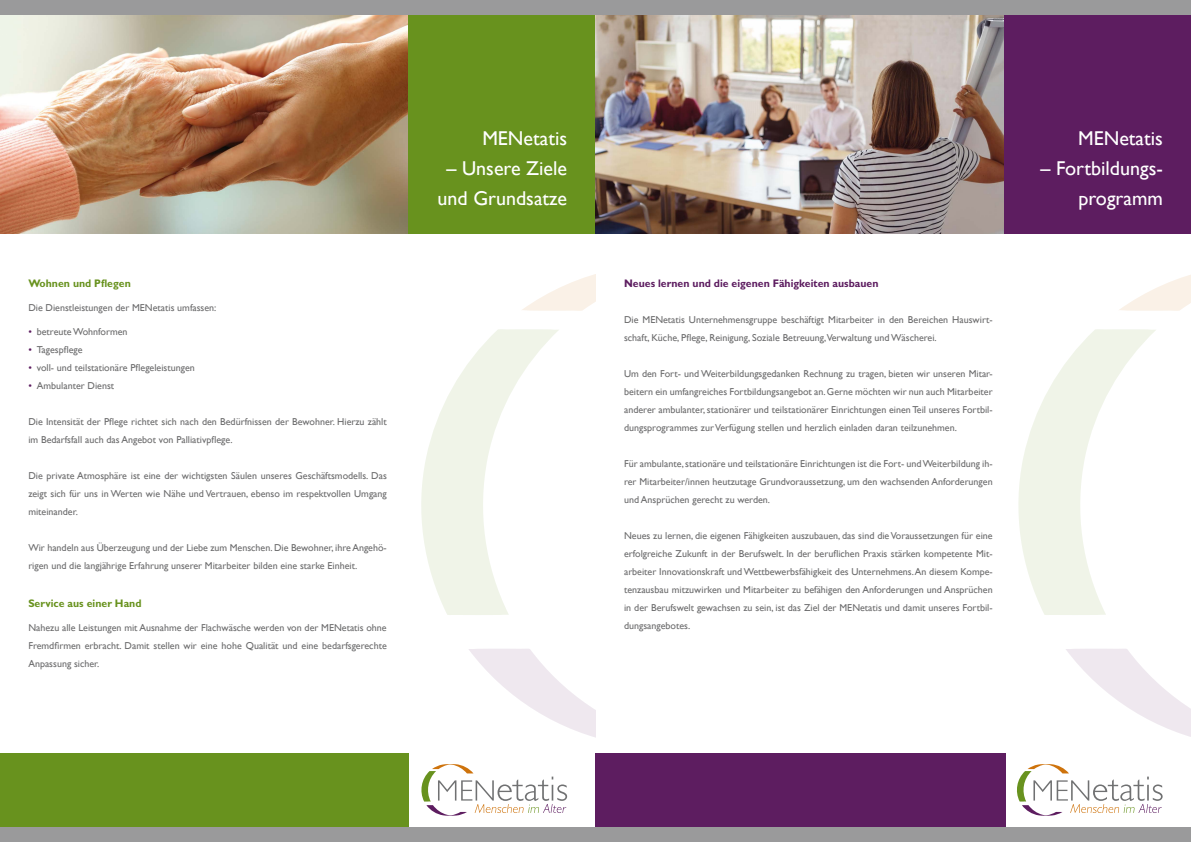
<style>
.page{position:relative;width:1191px;height:842px;background:#fff}
.page>*{position:absolute;margin:0;border:0;box-sizing:border-box;transform-origin:0 0}
.t1{font:20px/30px "Gill Sans";color:#fff;text-align:center}
.t2{font:700 11px "Gill Sans";color:#5d1d60;scale:.95 1}
.t3{font:700 11px "Gill Sans";color:#68921e;scale:.95 1}
.t4{font:10px/18px "Gill Sans";color:#6b6b6c;text-align:justify}
.s1{color:#5d1d60}
</style>
<div class="page">
<svg style="left:469px;top:649px;width:126px;height:88px"></svg>
<svg style="left:421px;top:274px;width:174px;height:341px"></svg>
<svg style="left:1066px;top:649px;width:125px;height:88px"></svg>
<svg style="left:1018px;top:275px;width:173px;height:340px"></svg>
<svg style="left:421px;top:764px;width:146px;height:52px"></svg>
<svg style="left:1017px;top:764px;width:145px;height:52px"></svg>
<img style="left:596px;top:14px;width:408px;height:219px">
<div style="left:1004px;top:0;width:187px;height:233px;background:#5d1d60"></div>
<img style="left:0;top:14px;width:408px;height:219px">
<div style="left:408px;top:0;width:187px;height:233px;background:#68921e"></div>
<div style="left:0;top:753px;width:408px;height:89px;background:#68921e"></div>
<div style="left:595px;top:753px;width:410px;height:89px;background:#5d1d60"></div>
<div style="left:0;top:0;width:1191px;height:14px;background:#9a9a9b"></div>
<div style="left:0;top:828px;width:1191px;height:14px;background:#9a9a9b"></div>
<p class="t3" style="left:28px;top:276px;width:109px">Wohnen und Pflegen</p>
<p class="t4" style="left:28px;top:298px;width:190px">Die Dienstleistungen der MENetatis umfassen:</p>
<p class="t4" style="left:28px;top:322px;width:101px"><span class="s1">•</span> betreute Wohnformen</p>
<p class="t4" style="left:28px;top:340px;width:56px"><span class="s1">•</span> Tagespflege</p>
<p class="t4" style="left:28px;top:358px;width:168px"><span class="s1">•</span> voll- und teilstationäre Pflegeleistungen</p>
<p class="t4" style="left:28px;top:376px;width:87px"><span class="s1">•</span> Ambulanter Dienst</p>
<p class="t4" style="left:28px;top:412px;width:360px">Die Intensität der Pflege richtet sich nach den Bedürfnissen der Bewohner. Hierzu zählt im Bedarfsfall auch das Angebot von Palliativpflege.</p>
<p class="t4" style="left:28px;top:466px;width:360px">Die private Atmosphäre ist eine der wichtigsten Säulen unseres Geschäftsmodells. Das zeigt sich für uns in Werten wie Nähe und Vertrauen, ebenso im respektvollen Umgang miteinander.</p>
<p class="t4" style="left:28px;top:538px;width:360px">Wir handeln aus Überzeugung und der Liebe zum Menschen. Die Bewohner, ihre Angehö&shy;rigen und die langjährige Erfahrung unserer Mitarbeiter bilden eine starke Einheit.</p>
<p class="t3" style="left:28px;top:596px;width:121px">Service aus einer Hand</p>
<p class="t4" style="left:28px;top:618px;width:360px">Nahezu alle Leistungen mit Ausnahme der Flachwäsche werden von der MENetatis ohne Fremdfirmen erbracht. Damit stellen wir eine hohe Qualität und eine bedarfsgerechte Anpassung sicher.</p>
<h1 class="t1" style="left:482px;top:123px;width:86px">MENetatis</h1>
<h1 class="t1" style="left:437px;top:153px;width:131px">– Unsere Ziele und Grundsatze</h1>
<p class="t2" style="left:624px;top:276px;width:269px">Neues lernen und die eigenen Fähigkeiten ausbauen</p>
<p class="t4" style="left:624px;top:310px;width:370px">Die MENetatis Unternehmensgruppe beschäftigt Mitarbeiter in den Bereichen Hauswirt&shy;schaft, Küche, Pflege, Reinigung, Soziale Betreuung,Verwaltung und Wäscherei.</p>
<p class="t4" style="left:624px;top:364px;width:370px">Um den Fort- und Weiterbildungsgedanken Rechnung zu tragen, bieten wir unseren Mitar&shy;beitern ein umfangreiches Fortbildungsangebot an. Gerne möchten wir nun auch Mitarbeiter anderer ambulanter, stationärer und teilstationärer Einrichtungen einen Teil unseres Fortbil&shy;dungsprogrammes zur Verfügung stellen und herzlich einladen daran teilzunehmen.</p>
<p class="t4" style="left:624px;top:454px;width:370px">Für ambulante, stationäre und teilstationäre Einrichtungen ist die Fort- und Weiterbildung ih&shy;rer Mitarbeiter/innen heutzutage Grundvoraussetzung, um den wachsenden Anforderungen und Ansprüchen gerecht zu werden.</p>
<p class="t4" style="left:624px;top:526px;width:370px">Neues zu lernen, die eigenen Fähigkeiten auszubauen, das sind die Voraussetzungen für eine erfolgreiche Zukunft in der Berufswelt. In der beruflichen Praxis stärken kompetente Mit&shy;arbeiter Innovationskraft und Wettbewerbsfähigkeit des Unternehmens. An diesem Kompe&shy;tenzausbau mitzuwirken und Mitarbeiter zu befähigen den Anforderungen und Ansprüchen in der Berufswelt gewachsen zu sein, ist das Ziel der MENetatis und damit unseres Fortbil&shy;dungsangebotes.</p>
<h1 class="t1" style="left:1078px;top:123px;width:86px">MENetatis</h1>
<h1 class="t1" style="left:1040px;top:153px;width:124px;text-align:right">– Fortbildungs&shy;programm</h1>
</div>
